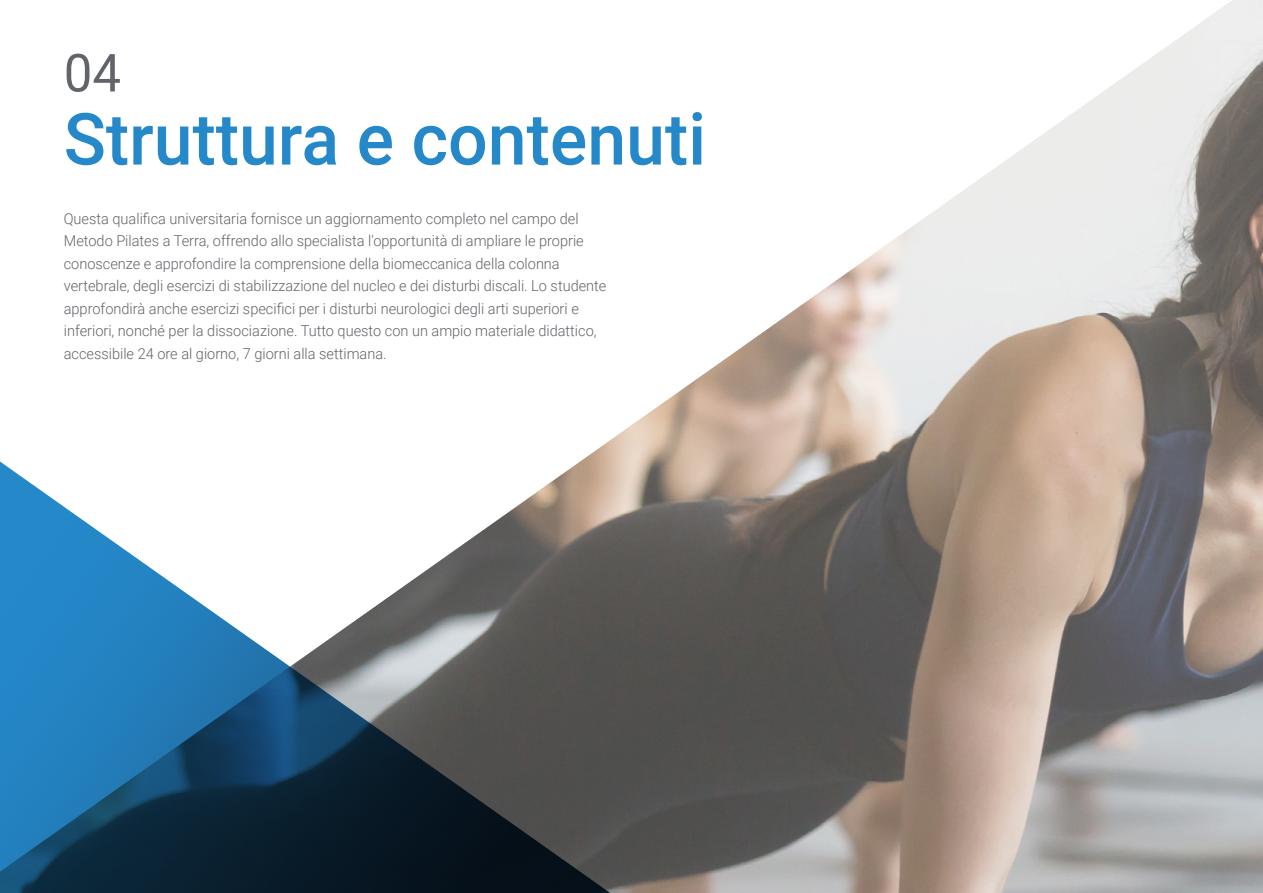
<style>
.page{position:relative;width:1263px;height:893px;background:#fff}
.page>*{position:absolute;margin:0;border:0;box-sizing:border-box;transform-origin:0 0}
.t1{font:500 72px "Roboto";color:#2488c9}
.t2{font:52.5px "Roboto";color:#61646a}
.t3{font:300 15px/22.5px "Roboto";color:#61646a}
</style>
<div class="page">
<img style="left:602px;top:0;width:661px;height:893px">
<svg style="left:0;top:446px;width:640px;height:447px"></svg>
<h2 class="t2" style="left:64px;top:36px;width:59px">04</h2>
<h1 class="t1" style="left:64px;top:89px;width:644px">Struttura e contenuti</h1>
<p class="t3" style="left:64px;top:207px;width:544px">Questa qualifica universitaria fornisce un aggiornamento completo nel campo del Metodo Pilates a Terra, offrendo allo specialista l'opportunità di ampliare le proprie conoscenze e approfondire la comprensione della biomeccanica della colonna vertebrale, degli esercizi di stabilizzazione del nucleo e dei disturbi discali. Lo studente approfondirà anche esercizi specifici per i disturbi neurologici degli arti superiori e inferiori, nonché per la dissociazione. Tutto questo con un ampio materiale didattico, accessibile 24 ore al giorno, 7 giorni alla settimana.</p>
</div>
